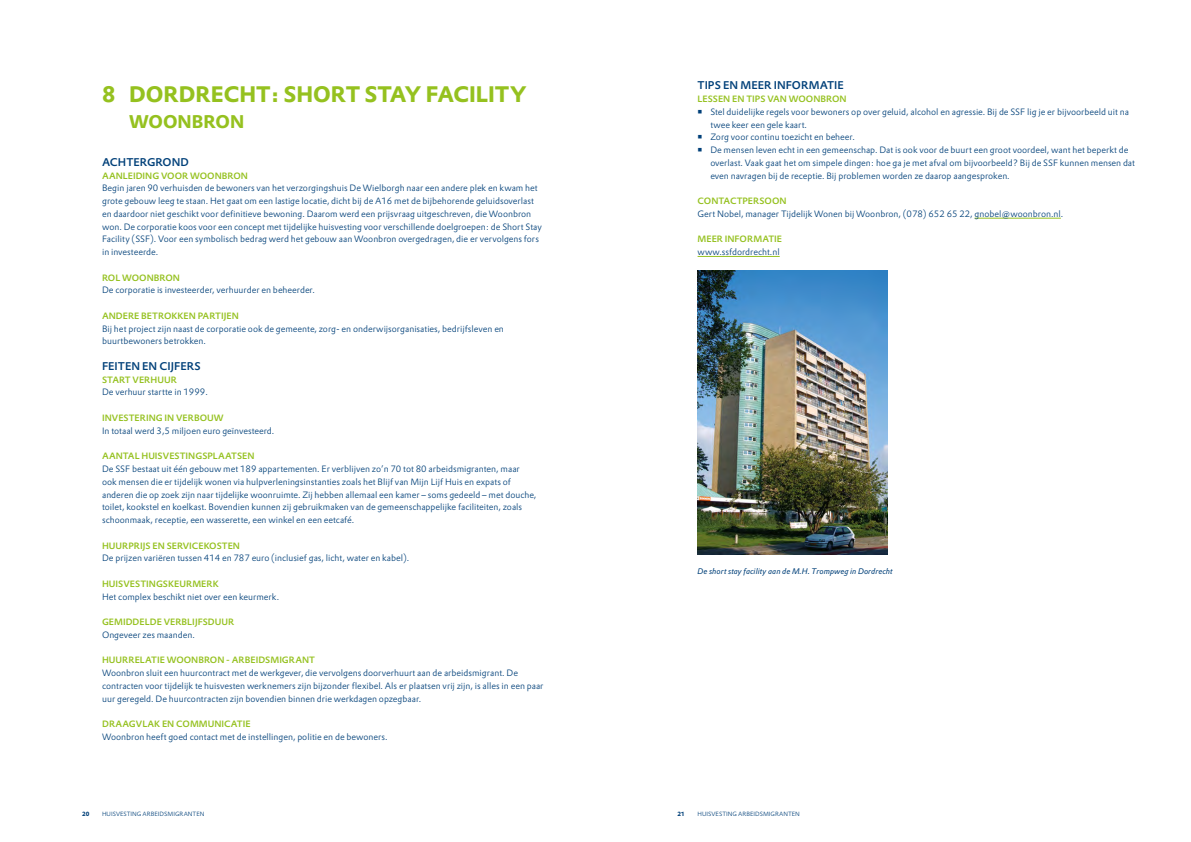
<style>
.page{position:relative;width:1191px;height:842px;background:#fff}
.page>*{position:absolute;margin:0;border:0;box-sizing:border-box;transform-origin:0 0}
.t1{font:700 22px "DTL Prokyon TOT";color:#95c11f}
.t2{font:700 18px "DTL Prokyon TOT";color:#95c11f}
.t3{font:500 11px "DTL Prokyon TOT";color:#004079}
.t4{font:300 9px/12.8px "DTL Prokyon TOT";letter-spacing:-.005em;color:#004079}
.t5{font:500 9px "DTL Prokyon TOT";color:#95c11f}
.t6{font:italic 8px "DTL Prokyon TOT";color:#004079}
.t7{font:300 6px "DTL Prokyon TOT";color:#004079}
.t8{font:700 6px "DTL Prokyon TOT";color:#004079}
</style>
<div class="page">
<hr style="left:974px;top:218px;width:86px;height:1px;background:#95c11f">
<hr style="left:697px;top:256px;width:82px;height:1px;background:#95c11f">
<img style="left:697px;top:271px;width:190px;height:283px">
<h1 class="t1" style="left:102px;top:80px;width:31px">8 DO</h1>
<h1 class="t1" style="left:163px;top:80px;width:137px">RDRECHT: SHO</h1>
<h1 class="t1" style="left:331px;top:80px;width:197px">RT STAY FAC ILITY</h1>
<h2 class="t2" style="left:129px;top:109px;width:17px">WOO</h2>
<h2 class="t2" style="left:178px;top:109px;width:68px">NBRON</h2>
<p class="t3" style="left:102px;top:155px;width:88px">ACHTERGROND</p>
<p class="t5" style="left:102px;top:170px;width:147px">AANLEIDING VOOR WOONBRON</p>
<p class="t4" style="left:102px;top:182px;width:441px">Begin jaren 90 verhuisden de bewoners van het verzorgingshuis De Wielborgh naar een andere plek en kwam het grote gebouw leeg te staan. Het gaat om een lastige locatie, dicht bij de A16 met de bijbehorende geluidsoverlast en daardoor niet geschikt voor definitieve bewoning. Daarom werd een prijsvraag uitgeschreven, die Woonbron won. De corporatie koos voor een concept met tijdelijke huisvesting voor verschillende doelgroepen: de Short Stay Facility (SS F). Voor een symbolisch bedrag werd het gebouw aan Woonbron overgedragen, die er vervolgens fors in investeerde.</p>
<p class="t5" style="left:102px;top:272px;width:79px">ROL WOONBRON</p>
<p class="t4" style="left:102px;top:284px;width:214px">De corporatie is investeerder, verhuurder en beheerder.</p>
<p class="t5" style="left:102px;top:310px;width:138px">ANDERE BETROKKEN PARTIJEN</p>
<p class="t4" style="left:102px;top:322px;width:403px">B ij het project zijn naast de corporatie ook de gemeente, zorg- en onderwijsorganisaties, bedrijfsleven en buurtbewoners betrokken.</p>
<p class="t3" style="left:102px;top:359px;width:100px">FEITEN EN CIJFERS</p>
<p class="t5" style="left:102px;top:374px;width:76px">START VERH UUR</p>
<p class="t4" style="left:102px;top:386px;width:107px">De verhuur startte in 1999.</p>
<p class="t5" style="left:102px;top:412px;width:121px">I NVESTERING IN VERBOUW</p>
<p class="t4" style="left:102px;top:424px;width:174px">I n totaal werd 3,5 miljoen euro geïnvesteerd.</p>
<p class="t5" style="left:102px;top:450px;width:154px">AANTAL H UISVESTINGSPLAATSEN</p>
<p class="t4" style="left:102px;top:462px;width:436px">De SS F bestaat uit één gebouw met 189 appartementen. Er verblijven zo’n 70 tot 80 arbeidsmigranten, maar ook mensen die er tijdelijk wonen via hulpverleningsinstanties zoals het Blijf van M ijn Lijf Huis en expats of anderen die op zoek zijn naar tijdelijke woonruimte. Zij hebben allemaal een kamer – soms gedeeld – met douche, toilet, kookstel en koelkast. Bovendien kunnen zij gebruikmaken van de gemeenschappelijke faciliteiten, zoals schoonmaak, receptie, een wasserette, een winkel en een eetcafé.</p>
<p class="t5" style="left:102px;top:539px;width:139px">HUURPRIJS EN SERVICEKOSTEN</p>
<p class="t4" style="left:102px;top:552px;width:309px">De prijzen variëren tussen 414 en 787 euro (inclusief gas, licht, water en kabel).</p>
<p class="t5" style="left:102px;top:578px;width:118px">HUISVESTINGSKEURMERK</p>
<p class="t4" style="left:102px;top:590px;width:179px">Het complex beschikt niet over een keurmerk.</p>
<p class="t5" style="left:102px;top:616px;width:134px">GEMIDDELDE VERBLIJFSDUUR</p>
<p class="t4" style="left:102px;top:628px;width:94px">Ongeveer zes maanden.</p>
<p class="t5" style="left:102px;top:654px;width:214px">HUURRELATIE WOONBRON - ARBEIDSMIGRANT</p>
<p class="t4" style="left:102px;top:666px;width:443px">Woonbron sluit een huurcontract met de werkgever, die vervolgens doorverhuurt aan de arbeidsmigrant. De contracten voor tijdelijk te huisvesten werknemers zijn bijzonder flexibel. Als er plaatsen vrij zijn, is alles in een paar uur geregeld. De huurcontracten zijn bovendien binnen drie werkdagen opzegbaar.</p>
<p class="t5" style="left:102px;top:718px;width:150px">DRAAGVLAK EN COMMUNICATIE</p>
<p class="t4" style="left:102px;top:730px;width:287px">Woonbron heeft goed contact met de instellingen, politie en de bewoners.</p>
<p class="t3" style="left:697px;top:78px;width:148px">TIPS EN MEER INFORMATIE</p>
<p class="t5" style="left:697px;top:93px;width:151px">LESSEN EN TIPS VAN WOONBRON</p>
<p class="t4" style="left:710px;top:105px;width:426px">Stel duidelijke regels voor bewoners op over geluid, alcohol en agressie. Bij de SS F lig je er bijvoorbeeld uit na twee keer een gele kaart.<br>Zorg voor continu toezicht en beheer.<br>De mensen leven echt in een gemeenschap. Dat is ook voor de buurt een groot voordeel, want het beperkt de overlast. Vaak gaat het om simpele dingen: hoe ga je met afval om bijvoorbeeld? Bij de SS F kunnen mensen dat even navragen bij de receptie. Bij problemen worden ze daarop aangesproken.</p>
<p class="t5" style="left:697px;top:195px;width:90px">CONTACTPERSOON</p>
<p class="t4" style="left:697px;top:207px;width:367px">Gert Nobel, manager Tijdelijk Wonen bij Woonbron, (078) 652 65 22, gnobel@woonbron.nl.</p>
<p class="t5" style="left:697px;top:233px;width:86px">MEER INFORMATIE</p>
<p class="t4" style="left:697px;top:245px;width:84px">www.ssfdordrecht.nl</p>
<p class="t6" style="left:697px;top:566px;width:197px">De short stay facility aan de M.H. Trompweg in Dordrecht</p>
<p class="t8" style="left:82px;top:810px;width:9px">20</p>
<p class="t7" style="left:102px;top:810px;width:104px">Huisvesting arbeidsmigranten</p>
<p class="t8" style="left:677px;top:810px;width:9px">21</p>
<p class="t7" style="left:697px;top:810px;width:104px">Huisvesting arbeidsmigranten</p>
</div>
